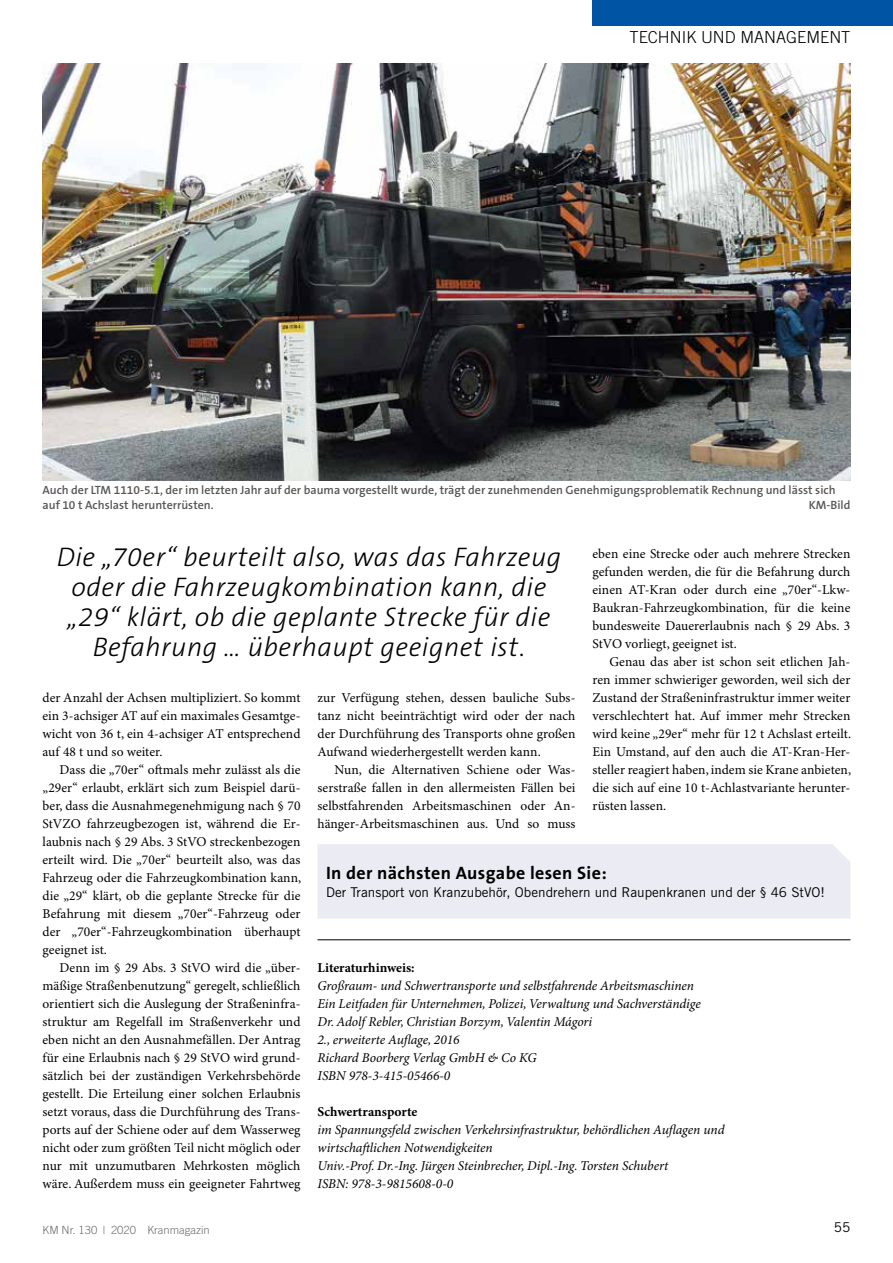
<style>
.page{position:relative;width:893px;height:1263px;background:#fff}
.page>*{position:absolute;margin:0;border:0;box-sizing:border-box;transform-origin:0 0}
.t1{font:italic 300 27px/30px "The Sans B3";letter-spacing:.02em;color:#000;text-align:center}
.t2{font:700 18px "The Sans B7";letter-spacing:.02em;color:#000}
.t3{font:300 16.5px "Trade Gothic";color:#000}
.t4{font:13.5px/18px "Minion Pro";letter-spacing:.005em;color:#000;text-align:justify}
.t5{font:italic 13.5px/18px "Minion Pro";letter-spacing:-.005em;color:#000}
.t6{font:13.5px "Trade Gothic";color:#000}
.t7{font:700 13.5px "Minion Pro";letter-spacing:-.005em;color:#000}
.t8{font:600 12px/15px "The Sans B6";color:#565655}
.t9{font:300 11.25px "Trade Gothic";color:#6e6e6e}
</style>
<div class="page">
<div style="left:592px;top:0;width:301px;height:26px;background:#0054a4"></div>
<div style="left:318px;top:844px;width:532px;height:74px;background:#ebecf3"></div>
<img style="left:43px;top:64px;width:807px;height:416px">
<hr style="left:317px;top:939px;width:533px;height:1px;background:#000">
<p class="t3" style="left:629px;top:27px;width:222px">TECHNIK UND MANAGEMENT</p>
<p class="t8" style="left:43px;top:483px;width:794px">Auch der LTM 1110-5.1, der im letzten Jahr auf der bauma vorgestellt wurde, trägt der zunehmenden Genehmigungsproblematik Rechnung und lässt sich auf 10 t Achslast herunterrüsten.</p>
<p class="t8" style="left:809px;top:498px;width:43px">KM-Bild</p>
<h1 class="t1" style="left:57px;top:543px;width:506px">Die „70er“ beurteilt also, was das Fahrzeug oder die Fahrzeugkombination kann, die „29“ klärt, ob die geplante Strecke für die Befahrung … überhaupt geeignet ist.</h1>
<p class="t4" style="left:592px;top:545px;width:259px">eben eine Strecke oder auch mehrere Strecken gefunden werden, die für die Befahrung durch einen AT-Kran oder durch eine „70er“-Lkw-Baukran-Fahrzeugkombination, für die keine bundesweite Dauererlaubnis nach § 29 Abs. 3<br>StVO vorliegt, geeignet ist.</p>
<p class="t4" style="left:592px;top:653px;width:260px;text-indent:17px">Genau das aber ist schon seit etlichen Jah&shy;ren immer schwieriger geworden, weil sich der Zustand der Straßeninfrastruktur immer weiter verschlechtert hat. Auf immer mehr Strecken wird keine „29er“ mehr für 12 t Achslast erteilt.<br>Ein Umstand, auf den auch die AT-Kran-Her&shy;steller reagiert haben, indem sie Krane anbieten, die sich auf eine 10 t-Achlastvariante herunter&shy;rüsten lassen.</p>
<p class="t4" style="left:317px;top:689px;width:259px">zur Verfügung stehen, dessen bauliche Subs&shy;tanz nicht beeinträchtigt wird oder der nach der Durchführung des Transports ohne großen Aufwand wiederhergestellt werden kann.</p>
<p class="t4" style="left:317px;top:761px;width:259px;text-indent:17px">Nun, die Alternativen Schiene oder Was&shy;serstraße fallen in den allermeisten Fällen bei selbstfahrenden Arbeitsmaschinen oder An&shy;hänger-Arbeitsmaschinen aus. Und so muss</p>
<p class="t4" style="left:43px;top:689px;width:259px">der Anzahl der Achsen multipliziert. So kommt ein 3-achsiger AT auf ein maximales Gesamtge&shy;wicht von 36 t, ein 4-achsiger AT entsprechend auf 48 t und so weiter.</p>
<p class="t4" style="left:43px;top:761px;width:260px;text-indent:17px">Dass die „70er“ oftmals mehr zulässt als die „29er“ erlaubt, erklärt sich zum Beispiel darü&shy;ber, dass die Ausnahmegenehmigung nach § 70<br>StVZO fahrzeugbezogen ist, während die Er&shy;laubnis nach § 29 Abs. 3 StVO streckenbezogen erteilt wird. Die „70er“ beurteilt also, was das Fahrzeug oder die Fahrzeugkombination kann, die „29“ klärt, ob die geplante Strecke für die Befahrung mit diesem „70er“-Fahrzeug oder der „70er“-Fahrzeugkombination überhaupt geeignet ist.</p>
<p class="t4" style="left:43px;top:959px;width:259px;text-indent:17px">Denn im § 29 Abs. 3 StVO wird die „über&shy;mäßige Straßenbenutzung“ geregelt, schließlich orientiert sich die Auslegung der Straßeninfra&shy;struktur am Regelfall im Straßenverkehr und eben nicht an den Ausnahmefällen. Der Antrag für eine Erlaubnis nach § 29 StVO wird grund&shy;sätzlich bei der zuständigen Verkehrsbehörde gestellt. Die Erteilung einer solchen Erlaubnis setzt voraus, dass die Durchführung des Trans&shy;ports auf der Schiene oder auf dem Wasserweg nicht oder zum größten Teil nicht möglich oder nur mit unzumutbaren Mehrkosten möglich wäre. Außerdem muss ein geeigneter Fahrtweg</p>
<h2 class="t2" style="left:326px;top:863px;width:282px">In der nächsten Ausgabe lesen Sie:</h2>
<p class="t6" style="left:326px;top:884px;width:501px">Der Transport von Kranzubehör, Obendrehern und Raupenkranen und der § 46 StVO!</p>
<p class="t7" style="left:317px;top:960px;width:99px">Literaturhinweis:</p>
<p class="t5" style="left:317px;top:977px;width:385px">Großraum- und Schwertransporte und selbstfahrende Arbeitsmaschinen Ein Leitfaden für Unternehmen, Polizei, Verwaltung und Sachverständige Dr. Adolf Rebler, Christian Borzym, Valentin Mágori<br>2., erweiterte Auflage, 2016<br>Richard Boorberg Verlag GmbH &amp; Co KG<br>ISBN 978-3-415-05466-0</p>
<p class="t7" style="left:317px;top:1104px;width:101px">Schwertransporte</p>
<p class="t5" style="left:317px;top:1121px;width:409px">im Spannungsfeld zwischen Verkehrsinfrastruktur, behördlichen Auflagen und wirtschaftlichen Notwendigkeiten<br>Univ.-Prof. Dr.-Ing. Jürgen Steinbrecher, Dipl.-Ing. Torsten Schubert<br>ISBN: 978-3-9815608-0-0</p>
<p class="t9" style="left:43px;top:1223px;width:169px">KM Nr. 130 | 2020 Kranmagazin</p>
<p class="t6" style="left:834px;top:1219px;width:18px">55</p>
</div>
